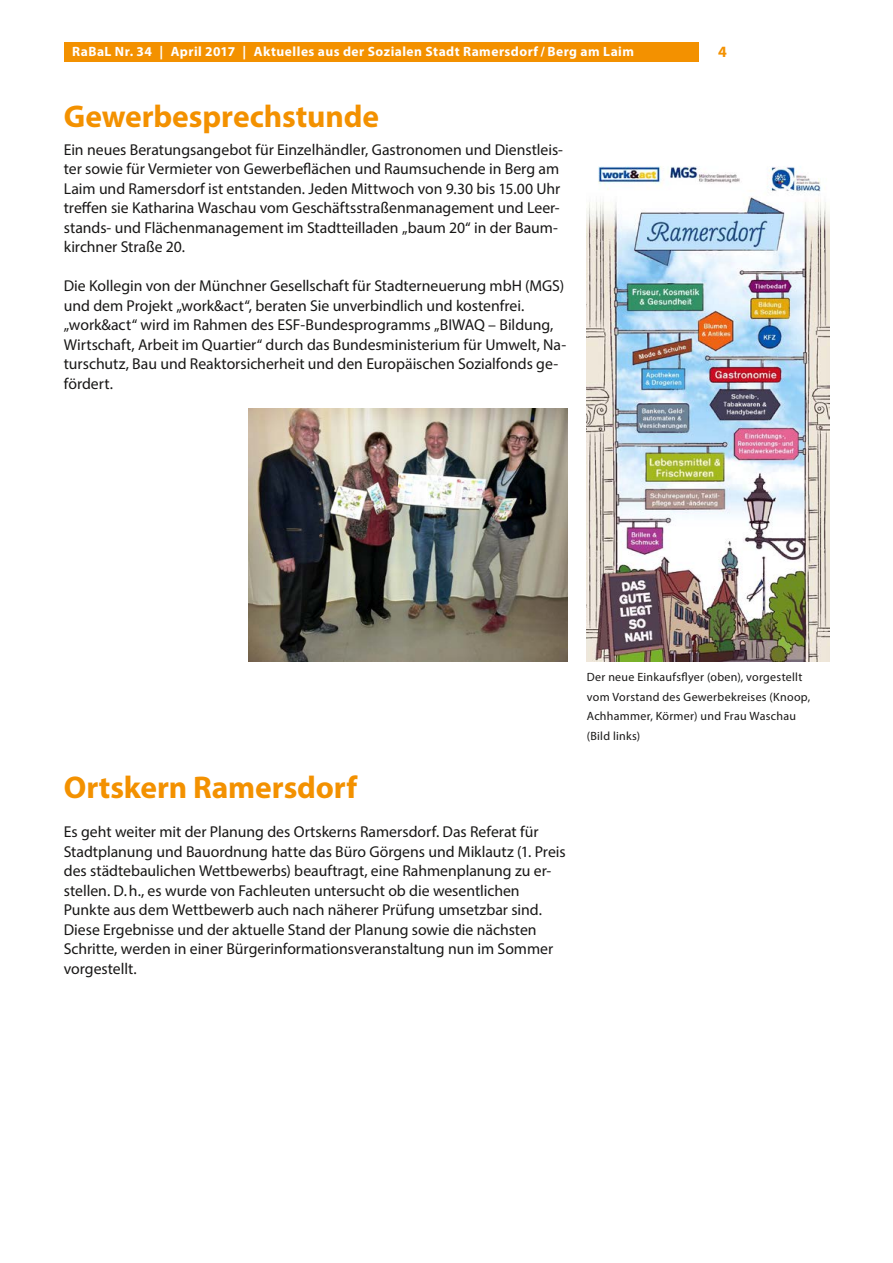
<style>
.page{position:relative;width:893px;height:1263px;background:#fff}
.page>*{position:absolute;margin:0;border:0;box-sizing:border-box;transform-origin:0 0}
.t1{font:700 31.5px "Myriad Pro";letter-spacing:-.005em;color:#f39100}
.t2{font:15.75px/19.5px "Myriad Pro";color:#181716}
.t3{font:700 15.75px "Myriad Pro";color:#f39100}
.t4{font:700 13.5px "Myriad Pro";letter-spacing:.035em;color:#fff}
.t5{font:12px/19.5px "Myriad Pro";letter-spacing:.025em;color:#181716}
</style>
<div class="page">
<div style="left:64px;top:43px;width:634px;height:19px;background:#f39100"></div>
<img style="left:249px;top:408px;width:319px;height:254px">
<img style="left:587px;top:166px;width:242px;height:496px">
<p class="t4" style="left:72px;top:43px;width:563px">RaBaL Nr. 34 | April 2017 | Aktuelles aus der Sozialen Stadt Ramersdorf / Berg am Laim</p>
<p class="t3" style="left:718px;top:42px;width:10px">4</p>
<h1 class="t1" style="left:64px;top:96px;width:317px">Gewerbesprechstunde</h1>
<p class="t2" style="left:64px;top:139px;width:501px">Ein neues Beratungsangebot für Einzelhändler, Gastronomen und Dienstleis&shy;ter sowie für Vermieter von Gewerbeflächen und Raumsuchende in Berg am Laim und Ramersdorf ist entstanden. Jeden Mittwoch von 9.30 bis 15.00 Uhr treffen sie Katharina Waschau vom Geschäftsstraßenmanagement und Leer&shy;stands- und Flächenmanagement im Stadtteilladen „baum 20“ in der Baum&shy;kirchner Straße 20.</p>
<p class="t2" style="left:64px;top:276px;width:504px">Die Kollegin von der Münchner Gesellschaft für Stadterneuerung mbH (MGS) und dem Projekt „work&amp;act“, beraten Sie unverbindlich und kostenfrei. „work&amp;act“ wird im Rahmen des ESF-Bundesprogramms „BIWAQ – Bildung, Wirtschaft, Arbeit im Quartier“ durch das Bundesministerium für Umwelt, Na&shy;turschutz, Bau und Reaktorsicherheit und den Europäischen Sozialfonds ge&shy;fördert.</p>
<h1 class="t1" style="left:64px;top:767px;width:295px">Ortskern Ramersdorf</h1>
<p class="t2" style="left:64px;top:822px;width:503px">Es geht weiter mit der Planung des Ortskerns Ramersdorf. Das Referat für Stadtplanung und Bauordnung hatte das Büro Görgens und Miklautz (1. Preis des städtebaulichen Wettbewerbs) beauftragt, eine Rahmenplanung zu er&shy;stellen. D.h., es wurde von Fachleuten untersucht ob die wesentlichen Punkte aus dem Wettbewerb auch nach näherer Prüfung umsetzbar sind.<br>Diese Ergebnisse und der aktuelle Stand der Planung sowie die nächsten Schritte, werden in einer Bürgerinformationsveranstaltung nun im Sommer vorgestellt.</p>
<p class="t5" style="left:587px;top:667px;width:225px">Der neue Einkaufsflyer (oben), vorgestellt vom Vorstand des Gewerbekreises (Knoop, Achhammer, Körmer) und Frau Waschau (Bild links)</p>
</div>
